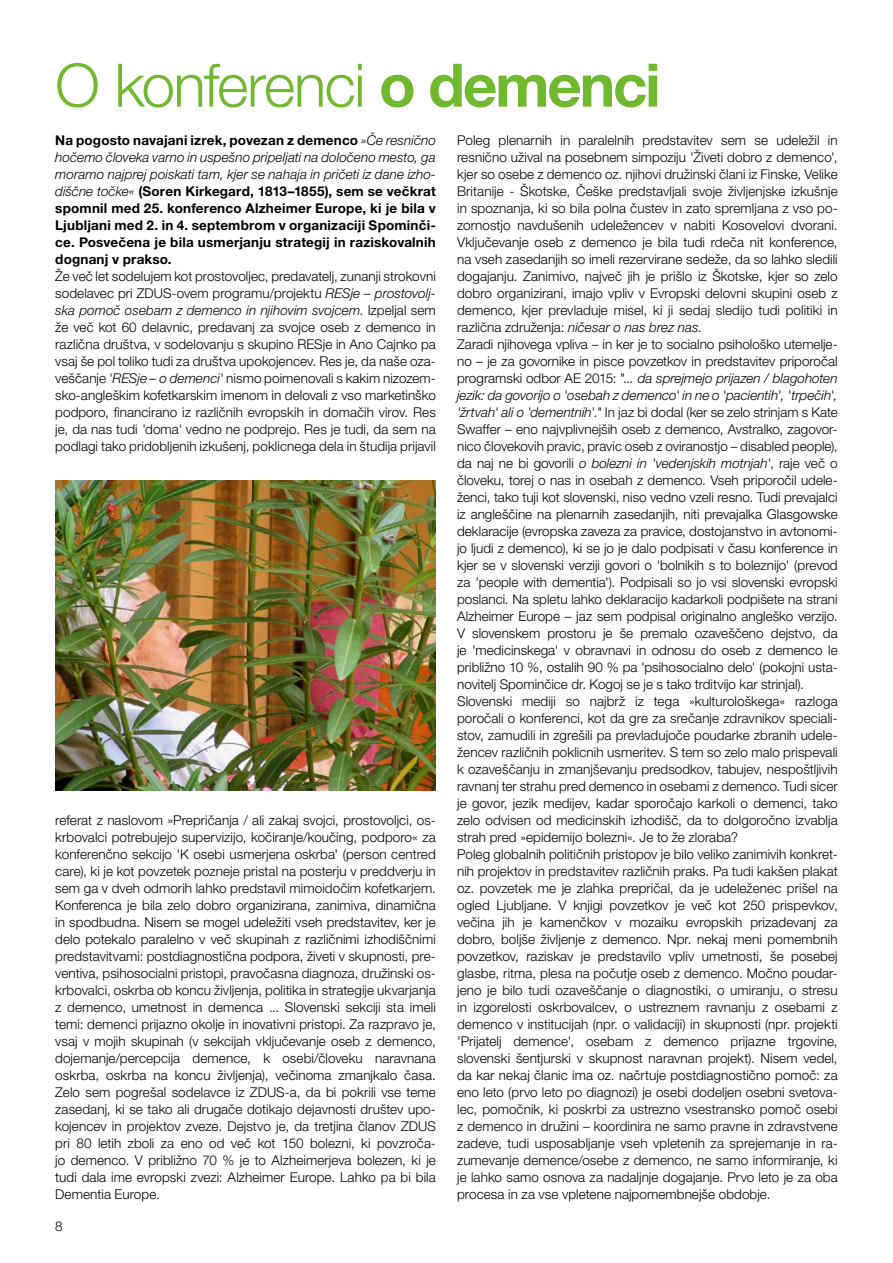
<style>
.page{position:relative;width:893px;height:1263px;background:#fff}
.page>*{position:absolute;margin:0;border:0;box-sizing:border-box;transform-origin:0 0}
.t1{font:300 60px "Helvetica Neue LT Pro";letter-spacing:-.025em;color:#70b92f}
.t2{font:300 13.5px/17px "Helvetica Neue LT Pro";letter-spacing:.005em;color:#000;text-align:justify}
.t3{font:700 13.5px/17px "Helvetica Neue LT Pro";letter-spacing:.015em;color:#000;text-align:justify}
.s1{font-weight:700}
.s2{font-style:italic}
.s3{font-weight:300;font-style:italic}
</style>
<div class="page">
<img style="left:55px;top:480px;width:381px;height:310px">
<h1 class="t1" style="left:55px;top:49px;width:607px">O konferenci <span class="s1">o demenci</span></h1>
<p class="t2" style="left:457px;top:132px;width:382px;text-align:left">Poleg plenarnih in paralelnih predstavitev sem se udeležil in resnično užival na posebnem simpoziju 'Živeti dobro z demenco', kjer so osebe z demenco oz. njihovi družinski člani iz Finske, Velike Britanije - Škotske, Češke predstavljali svoje življenjske izkušnje in spoznanja, ki so bila polna čustev in zato spremljana z vso po&shy;zornostjo navdušenih udeležencev v nabiti Kosovelovi dvorani.<br>Vključevanje oseb z demenco je bila tudi rdeča nit konference, na vseh zasedanjih so imeli rezervirane sedeže, da so lahko sledili dogajanju. Zanimivo, največ jih je prišlo iz Škotske, kjer so zelo dobro organizirani, imajo vpliv v Evropski delovni skupini oseb z demenco, kjer prevladuje misel, ki ji sedaj sledijo tudi politiki in različna združenja: <span class="s2">ničesar o nas brez nas</span>.<br>Zaradi njihovega vpliva – in ker je to socialno psihološko utemelje&shy;no – je za govornike in pisce povzetkov in predstavitev priporočal programski odbor AE 2015: "<span class="s2">... da sprejmejo prijazen / blagohoten jezik: da govorijo o 'osebah z demenco' in ne o 'pacientih', 'trpečih', 'žrtvah' ali o 'dementnih'."</span> In jaz bi dodal (ker se zelo strinjam s Kate Swaffer – eno najvplivnejših oseb z demenco, Avstralko, zagovor&shy;nico človekovih pravic, pravic oseb z oviranostjo – disabled people), da naj ne bi govorili <span class="s2">o bolezni in 'vedenjskih motnjah'</span>, raje več o človeku, torej o nas in osebah z demenco. Vseh priporočil udele&shy;ženci, tako tuji kot slovenski, niso vedno vzeli resno. Tudi prevajalci iz angleščine na plenarnih zasedanjih, niti prevajalka Glasgowske deklaracije (evropska zaveza za pravice, dostojanstvo in avtonomi&shy;jo ljudi z demenco), ki se jo je dalo podpisati v času konference in kjer se v slovenski verziji govori o 'bolnikih s to boleznijo' (prevod za 'people with dementia'). Podpisali so jo vsi slovenski evropski poslanci. Na spletu lahko deklaracijo kadarkoli podpišete na strani Alzheimer Europe – jaz sem podpisal originalno angleško verzijo.<br>V slovenskem prostoru je še premalo ozaveščeno dejstvo, da je 'medicinskega' v obravnavi in odnosu do oseb z demenco le približno 10 %, ostalih 90 % pa 'psihosocialno delo' (pokojni usta&shy;novitelj Spominčice dr. Kogoj se je s tako trditvijo kar strinjal).<br>Slovenski mediji so najbrž iz tega »kulturološkega« razloga poročali o konferenci, kot da gre za srečanje zdravnikov speciali&shy;stov, zamudili in zgrešili pa prevladujoče poudarke zbranih udele&shy;žencev različnih poklicnih usmeritev. S tem so zelo malo prispevali k ozaveščanju in zmanjševanju predsodkov, tabujev, nespoštljivih ravnanj ter strahu pred demenco in osebami z demenco. Tudi sicer je govor, jezik medijev, kadar sporočajo karkoli o demenci, tako zelo odvisen od medicinskih izhodišč, da to dolgoročno izvablja strah pred »epidemijo bolezni«. Je to že zloraba?<br>Poleg globalnih političnih pristopov je bilo veliko zanimivih konkret&shy;nih projektov in predstavitev različnih praks. Pa tudi kakšen plakat oz. povzetek me je zlahka prepričal, da je udeleženec prišel na ogled Ljubljane. V knjigi povzetkov je več kot 250 prispevkov, večina jih je kamenčkov v mozaiku evropskih prizadevanj za dobro, boljše življenje z demenco. Npr. nekaj meni pomembnih povzetkov, raziskav je predstavilo vpliv umetnosti, še posebej glasbe, ritma, plesa na počutje oseb z demenco. Močno poudar&shy;jeno je bilo tudi ozaveščanje o diagnostiki, o umiranju, o stresu in izgorelosti oskrbovalcev, o ustreznem ravnanju z osebami z demenco v institucijah (npr. o validaciji) in skupnosti (npr. projekti 'Prijatelj demence', osebam z demenco prijazne trgovine, slovenski šentjurski v skupnost naravnan projekt). Nisem vedel, da kar nekaj članic ima oz. načrtuje postdiagnostično pomoč: za eno leto (prvo leto po diagnozi) je osebi dodeljen osebni svetova&shy;lec, pomočnik, ki poskrbi za ustrezno vsestransko pomoč osebi z demenco in družini – koordinira ne samo pravne in zdravstvene zadeve, tudi usposabljanje vseh vpletenih za sprejemanje in ra&shy;zumevanje demence/osebe z demenco, ne samo informiranje, ki je lahko samo osnova za nadaljnje dogajanje. Prvo leto je za oba procesa in za vse vpletene najpomembnejše obdobje.</p>
<p class="t3" style="left:55px;top:132px;width:382px">Na pogosto navajani izrek, povezan z demenco <span class="s3">»Če resnično hočemo človeka varno in uspešno pripeljati na določeno mesto, ga moramo najprej poiskati tam, kjer se nahaja in pričeti iz dane izho&shy;diščne točke«</span> (Soren Kirkegard, 1813–1855), sem se večkrat spomnil med 25. konferenco Alzheimer Europe, ki je bila v Ljubljani med 2. in 4. septembrom v organizaciji Spominči&shy;ce. Posvečena je bila usmerjanju strategij in raziskovalnih dognanj v prakso.</p>
<p class="t2" style="left:55px;top:268px;width:382px">Že več let sodelujem kot prostovoljec, predavatelj, zunanji strokovni sodelavec pri ZDUS-ovem programu/projektu <span class="s2">RESje – prostovolj&shy;ska pomoč osebam z demenco in njihovim svojcem</span>. Izpeljal sem že več kot 60 delavnic, predavanj za svojce oseb z demenco in različna društva, v sodelovanju s skupino RESje in Ano Cajnko pa vsaj še pol toliko tudi za društva upokojencev. Res je, da naše oza&shy;veščanje <span class="s2">'RESje – o demenci'</span> nismo poimenovali s kakim nizozem&shy;sko-angleškim kofetkarskim imenom in delovali z vso marketinško podporo, financirano iz različnih evropskih in domačih virov. Res je, da nas tudi <span class="s2">'</span>doma<span class="s2">'</span> vedno ne podprejo. Res je tudi, da sem na podlagi tako pridobljenih izkušenj, poklicnega dela in študija prijavil</p>
<p class="t2" style="left:55px;top:812px;width:382px">referat z naslovom »Prepričanja / ali zakaj svojci, prostovoljci, os&shy;krbovalci potrebujejo supervizijo, kočiranje/koučing, podporo« za konferenčno sekcijo 'K osebi usmerjena oskrba' (person centred care), ki je kot povzetek pozneje pristal na posterju v preddverju in sem ga v dveh odmorih lahko predstavil mimoidočim kofetkarjem.<br>Konferenca je bila zelo dobro organizirana, zanimiva, dinamična in spodbudna. Nisem se mogel udeležiti vseh predstavitev, ker je delo potekalo paralelno v več skupinah z različnimi izhodiščnimi predstavitvami: postdiagnostična podpora, živeti v skupnosti, pre&shy;ventiva, psihosocialni pristopi, pravočasna diagnoza, družinski os&shy;krbovalci, oskrba ob koncu življenja, politika in strategije ukvarjanja z demenco, umetnost in demenca ... Slovenski sekciji sta imeli temi: demenci prijazno okolje in inovativni pristopi. Za razpravo je, vsaj v mojih skupinah (v sekcijah vključevanje oseb z demenco, dojemanje/percepcija demence, k osebi/človeku naravnana oskrba, oskrba na koncu življenja), večinoma zmanjkalo časa.<br>Zelo sem pogrešal sodelavce iz ZDUS-a, da bi pokrili vse teme zasedanj, ki se tako ali drugače dotikajo dejavnosti društev upo&shy;kojencev in projektov zveze. Dejstvo je, da tretjina članov ZDUS pri 80 letih zboli za eno od več kot 150 bolezni, ki povzroča&shy;jo demenco. V približno 70 % je to Alzheimerjeva bolezen, ki je tudi dala ime evropski zvezi: Alzheimer Europe. Lahko pa bi bila Dementia Europe.</p>
<p class="t2" style="left:55px;top:1217px;width:9px">8</p>
</div>
